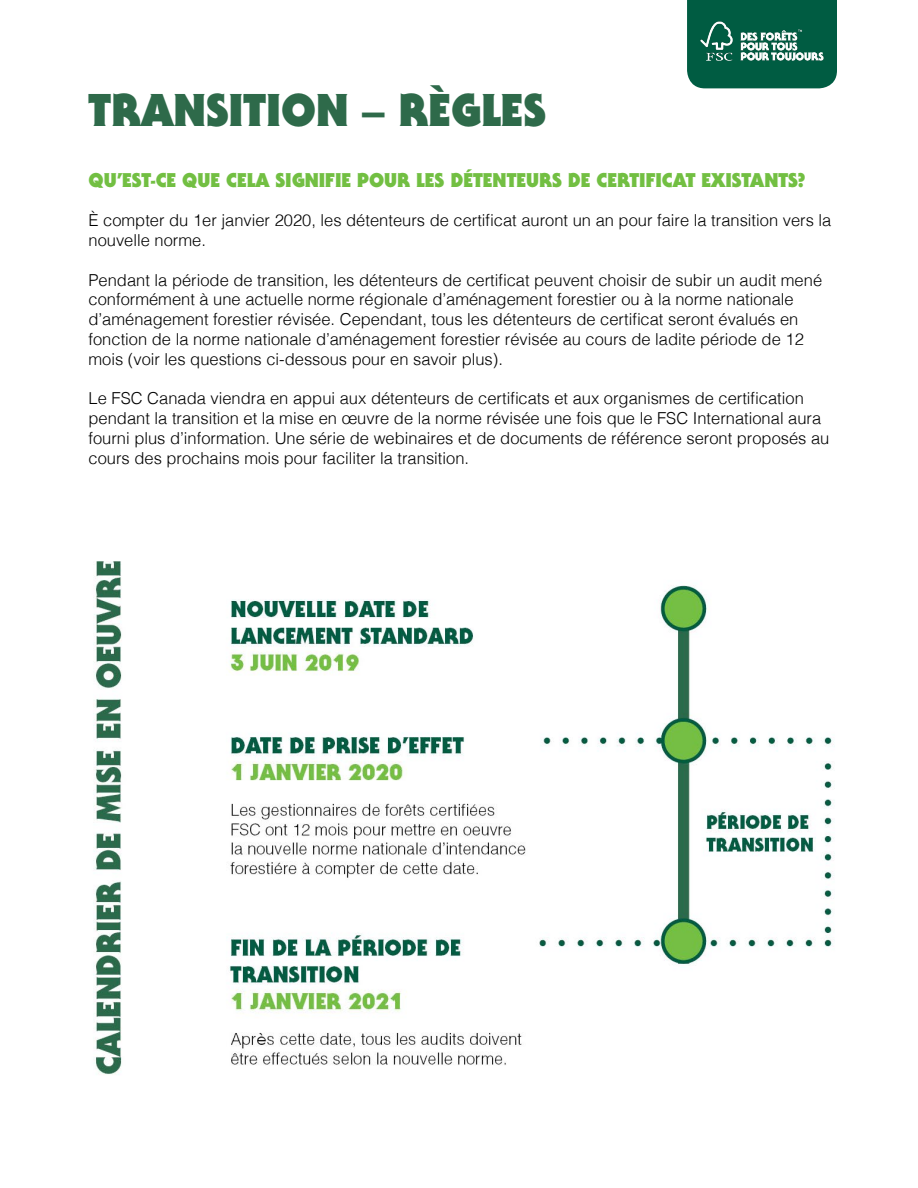
<style>
.page{position:relative;width:918px;height:1188px;background:#fff}
.page>*{position:absolute;margin:0;border:0;box-sizing:border-box;transform-origin:0 0}
.t1{font:900 45px "Serif Gothic Std";color:#2e6a4a}
.t2{font:900 19.5px "Serif Gothic Std";color:#72bf42}
.t3{font:300 16.5px/19.8px "Helvetica";color:#000}
</style>
<div class="page">
<svg style="left:687px;top:0;width:150px;height:88px;background:#12674f"></svg>
<img style="left:691px;top:0;width:142px;height:81px">
<img style="left:93px;top:561px;width:742px;height:514px">
<h1 class="t1" style="left:89px;top:81px;width:459px">TRANSITION – RÈGLES</h1>
<p class="t2" style="left:89px;top:168px;width:718px">QU’EST-CE QUE CELA SIGNIFIE POUR LES DÉTENTEURS DE CERTIFICAT EXISTANTS?</p>
<p class="t3" style="left:89px;top:209px;width:744px">È compter du 1er janvier 2020, les détenteurs de certificat auront un an pour faire la transition vers la nouvelle norme.</p>
<p class="t3" style="left:89px;top:269px;width:735px">Pendant la période de transition, les détenteurs de certificat peuvent choisir de subir un audit mené conformément à une actuelle norme régionale d’aménagement forestier ou à la norme nationale d’aménagement forestier révisée. Cependant, tous les détenteurs de certificat seront évalués en fonction de la norme nationale d’aménagement forestier révisée au cours de ladite période de 12 mois (voir les questions ci-dessous pour en savoir plus).</p>
<p class="t3" style="left:89px;top:388px;width:742px">Le FSC Canada viendra en appui aux détenteurs de certificats et aux organismes de certification pendant la transition et la mise en œuvre de la norme révisée une fois que le FSC International aura fourni plus d’information. Une série de webinaires et de documents de référence seront proposés au cours des prochains mois pour faciliter la transition.</p>
</div>
